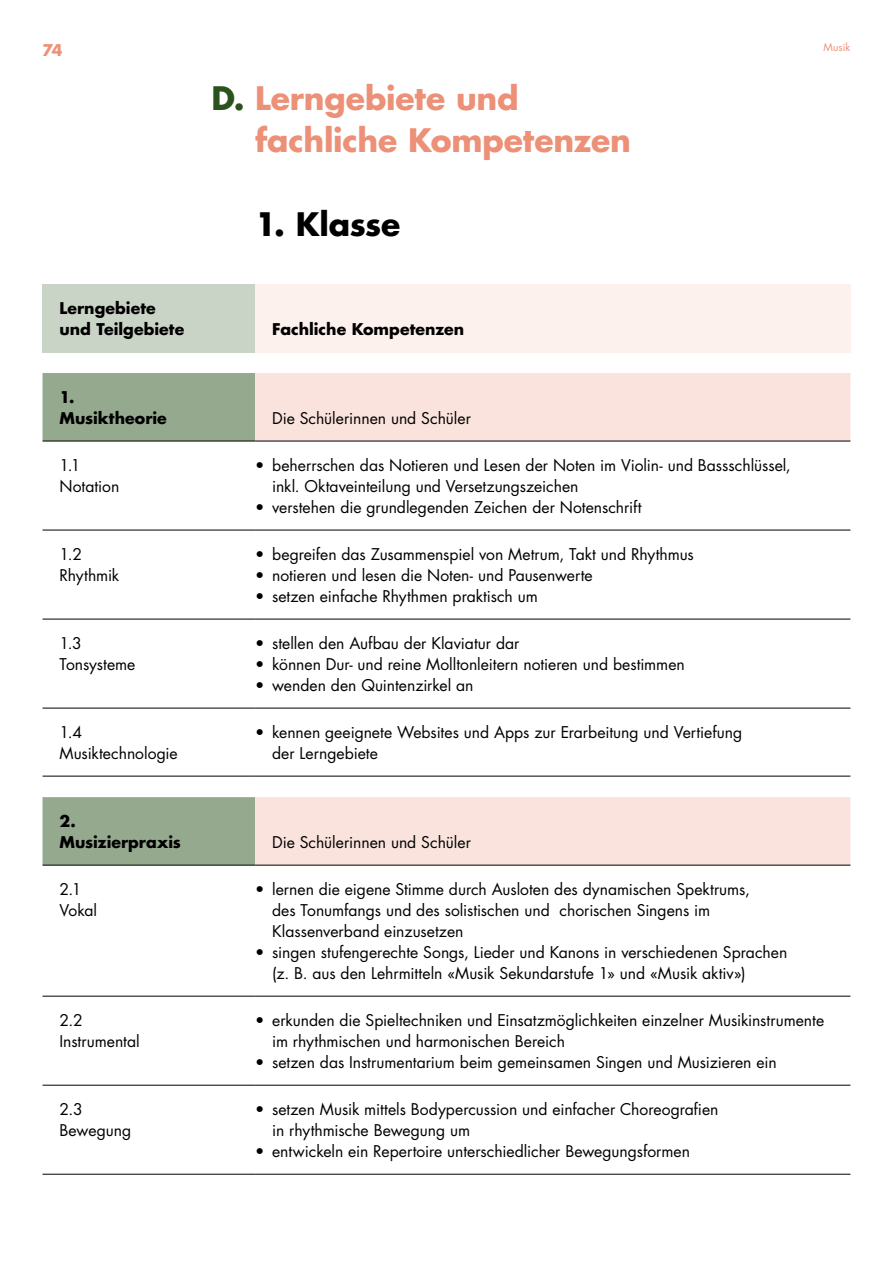
<style>
.page{position:relative;width:893px;height:1263px;background:#fff}
.page>*{position:absolute;margin:0;border:0;box-sizing:border-box;transform-origin:0 0}
.t1{font:700 31.5px/42px "Futura Luzern";letter-spacing:-.005em;color:#ec9077}
.t2{font:700 31.5px "Futura Luzern";letter-spacing:-.01em;color:#000}
.t3{font:15.75px/21px "Futura Luzern";color:#000}
.t4{font:700 15.75px/21px "Futura Luzern";color:#000}
.t5{font:700 15.75px "Futura Luzern";color:#ec9077}
.t6{font:10.5px "Futura Luzern";letter-spacing:.005em;color:#ec9077}
.s1{color:#2a521d}
</style>
<div class="page">
<div style="left:43px;top:284px;width:212px;height:68px;background:#cad4c6"></div>
<div style="left:255px;top:284px;width:595px;height:68px;background:#fdf1ee"></div>
<svg style="left:43px;top:373px;width:212px;height:492px"></svg>
<svg style="left:255px;top:373px;width:595px;height:492px"></svg>
<hr style="left:43px;top:441px;width:212px;height:1px;background:#000">
<hr style="left:255px;top:441px;width:595px;height:1px;background:#000">
<hr style="left:43px;top:865px;width:212px;height:1px;background:#000">
<hr style="left:255px;top:865px;width:595px;height:1px;background:#000">
<hr style="left:43px;top:530px;width:212px;height:1px;background:#000">
<hr style="left:255px;top:530px;width:595px;height:1px;background:#000">
<hr style="left:43px;top:996px;width:212px;height:1px;background:#000">
<hr style="left:255px;top:996px;width:595px;height:1px;background:#000">
<hr style="left:43px;top:1085px;width:212px;height:1px;background:#000">
<hr style="left:255px;top:1085px;width:595px;height:1px;background:#000">
<hr style="left:43px;top:1174px;width:212px;height:1px;background:#000">
<hr style="left:255px;top:1174px;width:595px;height:1px;background:#000">
<hr style="left:43px;top:619px;width:212px;height:1px;background:#000">
<hr style="left:255px;top:619px;width:595px;height:1px;background:#000">
<hr style="left:43px;top:708px;width:212px;height:1px;background:#000">
<hr style="left:255px;top:708px;width:595px;height:1px;background:#000">
<hr style="left:43px;top:776px;width:212px;height:1px;background:#000">
<hr style="left:255px;top:776px;width:595px;height:1px;background:#000">
<p class="t5" style="left:43px;top:39px;width:22px">74</p>
<p class="t6" style="left:823px;top:41px;width:28px">Musik</p>
<h1 class="t1" style="left:255px;top:77px;width:377px;text-indent:-44px"><span class="s1">D.</span> Lerngebiete und fachliche Kompetenzen</h1>
<p class="t4" style="left:60px;top:297px;width:126px">Lerngebiete und Teilgebiete</p>
<p class="t4" style="left:60px;top:386px;width:109px">1.<br>Musiktheorie</p>
<h1 class="t2" style="left:255px;top:203px;width:147px">1. Klasse</h1>
<p class="t4" style="left:272px;top:318px;width:194px">Fachliche Kompetenzen</p>
<p class="t3" style="left:272px;top:408px;width:200px">Die Schülerinnen und Schüler</p>
<p class="t3" style="left:60px;top:455px;width:61px">1.1<br>Notation</p>
<p class="t3" style="left:272px;top:455px;width:520px;text-indent:-17px">• beherrschen das Notieren und Lesen der Noten im Violin- und Bassschlüssel, inkl. Oktaveinteilung und Versetzungszeichen</p>
<p class="t3" style="left:255px;top:497px;width:388px">• verstehen die grundlegenden Zeichen der Notenschrift</p>
<p class="t3" style="left:60px;top:544px;width:61px">1.2<br>Rhythmik</p>
<p class="t3" style="left:255px;top:544px;width:440px">• begreifen das Zusammenspiel von Metrum, Takt und Rhythmus</p>
<p class="t3" style="left:255px;top:565px;width:339px">• notieren und lesen die Noten- und Pausenwerte</p>
<p class="t3" style="left:255px;top:586px;width:284px">• setzen einfache Rhythmen praktisch um</p>
<p class="t3" style="left:60px;top:633px;width:77px">1.3<br>Tonsysteme</p>
<p class="t3" style="left:255px;top:633px;width:266px">• stellen den Aufbau der Klaviatur dar</p>
<p class="t3" style="left:255px;top:654px;width:431px">• können Dur- und reine Molltonleitern notieren und bestimmen</p>
<p class="t3" style="left:255px;top:675px;width:220px">• wenden den Quintenzirkel an</p>
<p class="t3" style="left:60px;top:722px;width:120px">1.4<br>Musiktechnologie</p>
<p class="t3" style="left:272px;top:722px;width:472px;text-indent:-17px">• kennen geeignete Websites und Apps zur Erarbeitung und Vertiefung der Lerngebiete</p>
<p class="t4" style="left:60px;top:810px;width:123px">2.<br>Musizierpraxis</p>
<p class="t3" style="left:272px;top:832px;width:200px">Die Schülerinnen und Schüler</p>
<p class="t3" style="left:60px;top:879px;width:39px">2.1<br>Vokal</p>
<p class="t3" style="left:272px;top:879px;width:479px;text-indent:-17px">• lernen die eigene Stimme durch Ausloten des dynamischen Spektrums, des Tonumfangs und des solistischen und chorischen Singens im<br>Klassenverband einzusetzen</p>
<p class="t3" style="left:272px;top:942px;width:517px;text-indent:-17px">• singen stufengerechte Songs, Lieder und Kanons in verschiedenen Sprachen (z. B. aus den Lehrmitteln «Musik Sekundarstufe 1» und «Musik aktiv»)</p>
<p class="t3" style="left:60px;top:1010px;width:82px">2.2<br>Instrumental</p>
<p class="t3" style="left:272px;top:1010px;width:554px;text-indent:-17px">• erkunden die Spieltechniken und Einsatzmöglichkeiten einzelner Musikinstrumente im rhythmischen und harmonischen Bereich</p>
<p class="t3" style="left:255px;top:1052px;width:523px">• setzen das Instrumentarium beim gemeinsamen Singen und Musizieren ein</p>
<p class="t3" style="left:60px;top:1099px;width:73px">2.3<br>Bewegung</p>
<p class="t3" style="left:272px;top:1099px;width:448px;text-indent:-17px">• setzen Musik mittels Bodypercussion und einfacher Choreografien in rhythmische Bewegung um</p>
<p class="t3" style="left:255px;top:1141px;width:436px">• entwickeln ein Repertoire unterschiedlicher Bewegungsformen</p>
</div>
